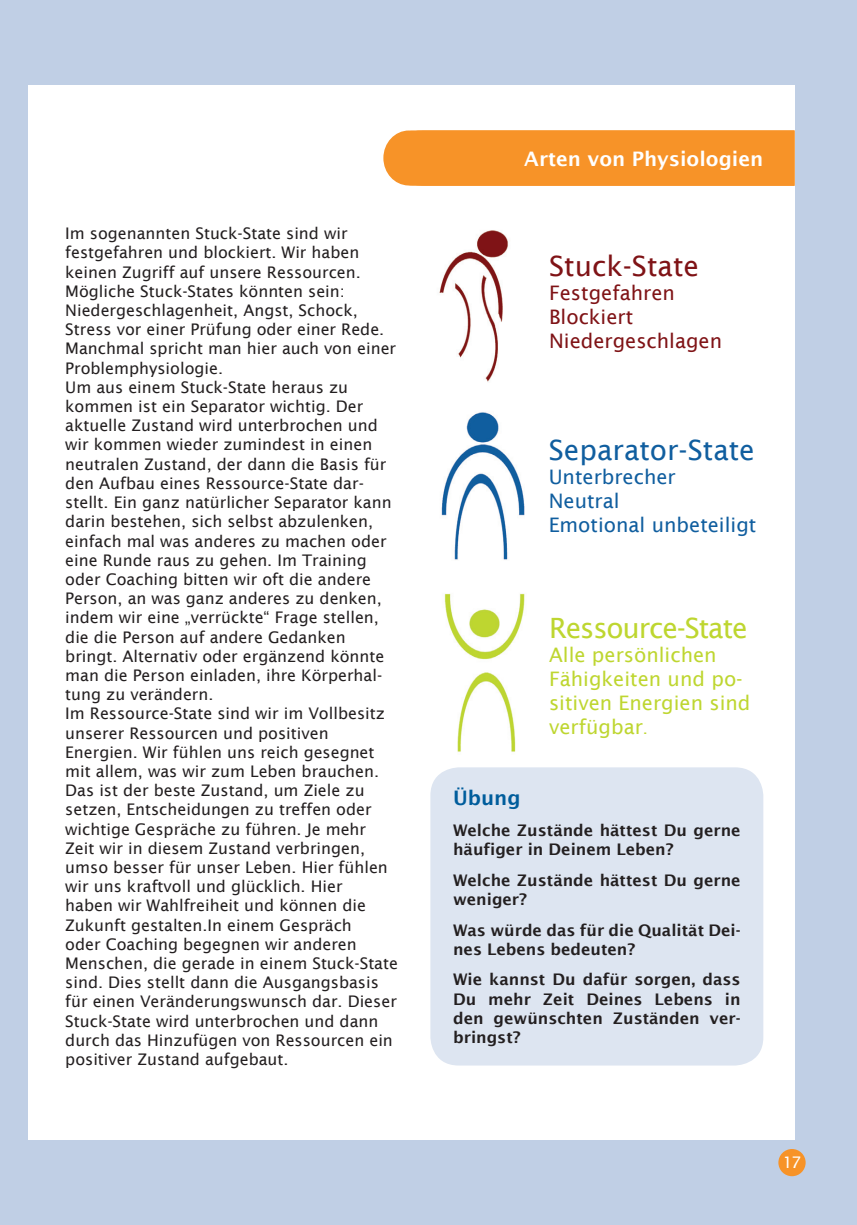
<style>
.page{position:relative;width:857px;height:1225px;background:#fff}
.page>*{position:absolute;margin:0;border:0;box-sizing:border-box;transform-origin:0 0}
.t1{font:28px "Lucida Sans";color:#105e9f}
.t2{font:28px "Lucida Sans";letter-spacing:-.04em;color:#bed630}
.t3{font:28px "Lucida Sans";color:#7f1316}
.t4{font:20px/24px "Lucida Sans";color:#bed630}
.t5{font:20px/24px "Lucida Sans";color:#105e9f}
.t6{font:20px/24px "Lucida Sans";color:#7f1316}
.t7{font:600 20px "Lucida Sans";color:#fff}
.t8{font:600 20px "Lucida Sans";color:#005d9c}
.t9{font:16px/19.2px "Lucida Sans";color:#231f20}
.t10{font:600 16px/19.2px "Lucida Sans";color:#231f20}
.t11{font:16px "Lucida Sans";color:#fff}
.s1{font-size:16px}
</style>
<div class="page">
<div style="left:0;top:0;width:856px;height:1225px;background:#c0cfe5"></div>
<div style="left:28px;top:85px;width:766px;height:1055px;background:#fff"></div>
<div style="left:430px;top:767px;width:333px;height:298px;background:#dde5f1;border-radius:28px"></div>
<img style="left:439px;top:230px;width:69px;height:152px">
<img style="left:441px;top:412px;width:84px;height:148px">
<img style="left:444px;top:593px;width:81px;height:159px">
<div style="left:383px;top:130px;width:411px;height:56px;background:#f79328"></div>
<div style="left:778px;top:1149px;width:27px;height:27px;background:#f79328;border-radius:50%"></div>
<p class="t9" style="left:65px;top:224px;width:334px">Im sogenannten Stuck-State sind wir festgefahren und blockiert. Wir haben keinen Zugriff auf unsere Ressourcen.<br>Mögliche Stuck-States könnten sein:<br>Niedergeschlagenheit, Angst, Schock, Stress vor einer Prüfung oder einer Rede.<br>Manchmal spricht man hier auch von einer Problemphysiologie.<br>Um aus einem Stuck-State heraus zu kommen ist ein Separator wichtig. Der aktuelle Zustand wird unterbrochen und wir kommen wieder zumindest in einen neutralen Zustand, der dann die Basis für den Aufbau eines Ressource-State dar&shy;stellt. Ein ganz natürlicher Separator kann darin bestehen, sich selbst abzulenken, einfach mal was anderes zu machen oder eine Runde raus zu gehen. Im Training oder Coaching bitten wir oft die andere Person, an was ganz anderes zu denken, indem wir eine „verrückte“ Frage stellen, die die Person auf andere Gedanken bringt. Alternativ oder ergänzend könnte man die Person einladen, ihre Körperhal&shy;tung zu verändern.<br>Im Ressource-State sind wir im Vollbesitz unserer Ressourcen und positiven Energien. Wir fühlen uns reich gesegnet mit allem, was wir zum Leben brauchen.<br>Das ist der beste Zustand, um Ziele zu setzen, Entscheidungen zu treffen oder wichtige Gespräche zu führen. Je mehr Zeit wir in diesem Zustand verbringen, umso besser für unser Leben. Hier fühlen wir uns kraftvoll und glücklich. Hier<br>haben wir Wahlfreiheit und können die Zukunft gestalten.In einem Gespräch<br>oder Coaching begegnen wir anderen Menschen, die gerade in einem Stuck-State sind. Dies stellt dann die Ausgangsbasis für einen Veränderungswunsch dar. Dieser Stuck-State wird unterbrochen und dann durch das Hinzufügen von Ressourcen ein positiver Zustand aufgebaut.</p>
<p class="t7" style="left:524px;top:147px;width:240px">Arten von Physiologien</p>
<h1 class="t3" style="left:549px;top:249px;width:151px">Stuck-State</h1>
<p class="t6" style="left:549px;top:280px;width:174px">Festgefahren<br>Blockiert<br>Niedergeschlagen</p>
<h1 class="t1" style="left:548px;top:434px;width:207px">Separator-State</h1>
<p class="t5" style="left:548px;top:465px;width:209px">Unterbrecher<br>Neutral<br>Emotional unbeteiligt</p>
<h1 class="t2" style="left:549px;top:612px;width:200px">Ressource-State</h1>
<p class="t4" style="left:549px;top:643px;width:203px">Alle persönlichen<br>Fähigkeiten und po&shy;sitiven Energien sind verfügbar<span class="s1">.</span></p>
<p class="t8" style="left:453px;top:787px;width:69px">Übung</p>
<p class="t10" style="left:453px;top:820px;width:289px">Welche Zustände hättest Du gerne häufiger in Deinem Leben?</p>
<p class="t10" style="left:453px;top:870px;width:289px">Welche Zustände hättest Du gerne weniger?</p>
<p class="t10" style="left:453px;top:920px;width:289px">Was würde das für die Qualität Dei&shy;nes Lebens bedeuten?</p>
<p class="t10" style="left:453px;top:970px;width:289px;text-align:justify">Wie kannst Du dafür sorgen, dass Du mehr Zeit Deines Lebens in den gewünschten Zuständen ver&shy;bringst?</p>
<p class="t11" style="left:782px;top:1153px;width:20px">17</p>
</div>
